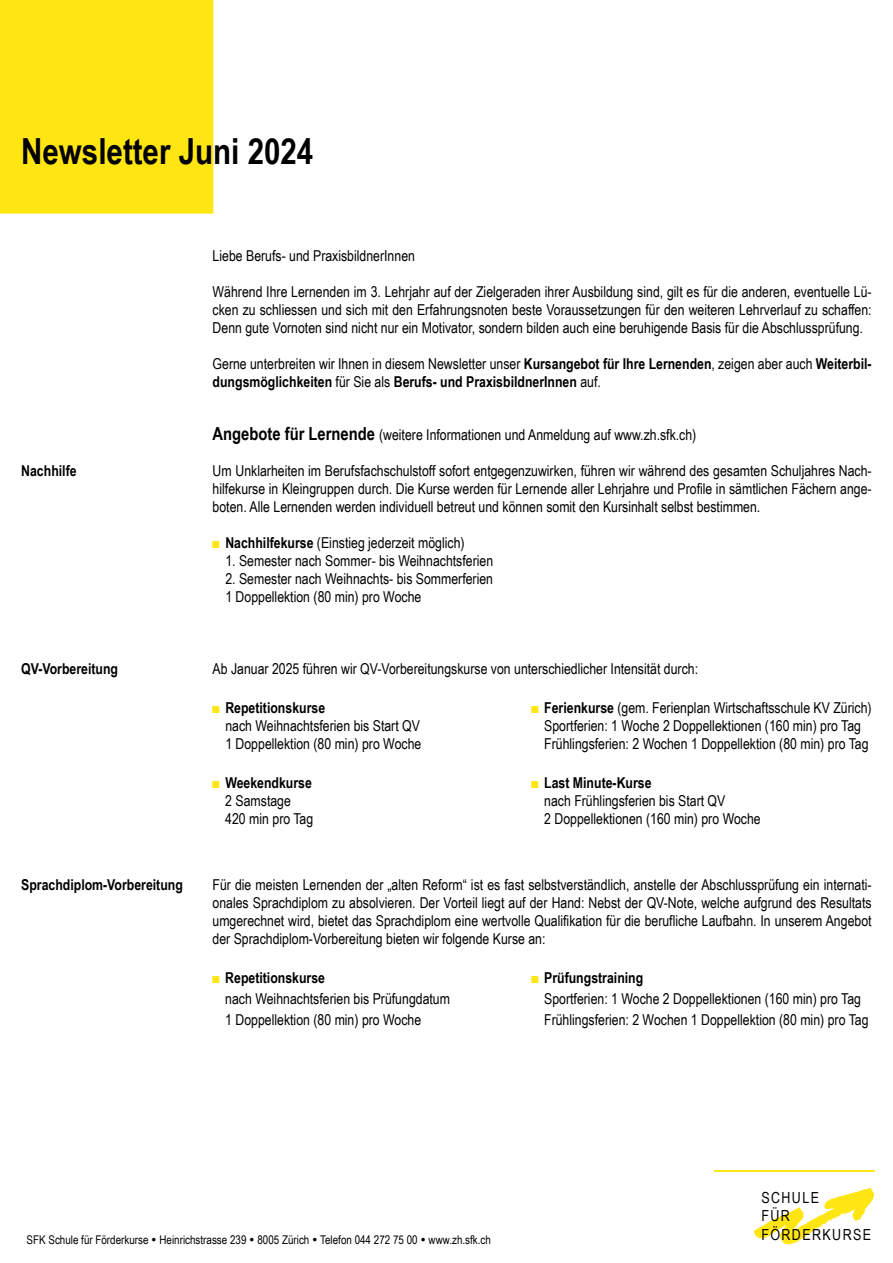
<style>
.page{position:relative;width:893px;height:1263px;background:#fff}
.page>*{position:absolute;margin:0;border:0;box-sizing:border-box;transform-origin:0 0}
.t1{font:700 36px "Arial Narrow";color:#000}
.t2{font:15.3px/18.5px "Arial Narrow";letter-spacing:.09em;color:#000}
.t3{font:15px/18px "Arial Narrow";color:#000;text-align:justify}
.t4{font:700 15px/18px "Arial Narrow";color:#000}
.t5{font:12px "Arial Narrow";color:#000}
.s1{font-weight:400}
.s2{font-weight:700;font-size:18px}
.s3{font-weight:700;font-style:italic;color:#ffe512}
.s4{font-weight:700}
.s5{font-weight:400;color:#ffe512}
.s6{color:#ffe512}
</style>
<div class="page">
<hr style="left:714px;top:1170px;width:160px;height:1px;background:#ffe512">
<svg style="left:754px;top:1188px;width:120px;height:56px"></svg>
<div style="left:0;top:0;width:213px;height:214px;background:#ffe512"></div>
<h1 class="t1" style="left:21px;top:124px;width:294px">Newsletter Juni 2024</h1>
<p class="t3" style="left:213px;top:246px;width:204px">Liebe Berufs- und PraxisbildnerInnen</p>
<p class="t3" style="left:213px;top:282px;width:661px">Während Ihre Lernenden im 3. Lehrjahr auf der Zielgeraden ihrer Ausbildung sind, gilt es für die anderen, eventuelle Lü&shy;cken zu schliessen und sich mit den Erfahrungsnoten beste Voraussetzungen für den weiteren Lehrverlauf zu schaffen:<br>Denn gute Vornoten sind nicht nur ein Motivator, sondern bilden auch eine beruhigende Basis für die Abschlussprüfung.</p>
<p class="t4" style="left:213px;top:353px;width:661px"><span class="s1">Gerne unterbreiten wir Ihnen in diesem Newsletter unser</span> Kursangebot für Ihre Lernenden<span class="s1">, zeigen aber auch</span> Weiterbil&shy;dungsmöglichkeiten <span class="s1">für Sie als</span> Berufs- und PraxisbildnerInnen <span class="s1">auf.</span></p>
<p class="t3" style="left:213px;top:426px;width:485px"><span class="s2">Angebote für Lernende</span> (weitere Informationen und Anmeldung auf www.zh.sfk.ch)</p>
<p class="t4" style="left:21px;top:461px;width:57px">Nachhilfe</p>
<p class="t3" style="left:213px;top:462px;width:661px">Um Unklarheiten im Berufsfachschulstoff sofort entgegenzuwirken, führen wir während des gesamten Schuljahres Nach&shy;hilfekurse in Kleingruppen durch. Die Kurse werden für Lernende aller Lehrjahre und Profile in sämtlichen Fächern ange&shy;boten. Alle Lernenden werden individuell betreut und können somit den Kursinhalt selbst bestimmen.</p>
<p class="t3" style="left:213px;top:534px;width:253px"><span class="s3">■</span> <span class="s4">Nachhilfekurse</span> (Einstieg jederzeit möglich)</p>
<p class="t3" style="left:225px;top:552px;width:269px">1. Semester nach Sommer- bis Weihnachtsferien</p>
<p class="t3" style="left:225px;top:570px;width:269px">2. Semester nach Weihnachts- bis Sommerferien<br>1 Doppellektion (80 min) pro Woche</p>
<p class="t4" style="left:21px;top:659px;width:98px">QV-Vorbereitung</p>
<p class="t3" style="left:213px;top:660px;width:487px">Ab Januar 2025 führen wir QV-Vorbereitungskurse von unterschiedlicher Intensität durch:</p>
<p class="t4" style="left:213px;top:698px;width:114px"><span class="s5">■</span> Repetitionskurse</p>
<p class="t3" style="left:531px;top:699px;width:342px"><span class="s6">■</span> <span class="s4">Ferienkurse</span> (gem. Ferienplan Wirtschaftsschule KV Zürich)</p>
<p class="t3" style="left:225px;top:717px;width:196px">nach Weihnachtsferien bis Start QV</p>
<p class="t3" style="left:544px;top:717px;width:318px">Sportferien: 1 Woche 2 Doppellektionen (160 min) pro Tag</p>
<p class="t3" style="left:225px;top:735px;width:198px">1 Doppellektion (80 min) pro Woche</p>
<p class="t3" style="left:544px;top:735px;width:326px">Frühlingsferien: 2 Wochen 1 Doppellektion (80 min) pro Tag</p>
<p class="t4" style="left:213px;top:773px;width:101px"><span class="s5">■</span> Weekendkurse</p>
<p class="t4" style="left:531px;top:773px;width:122px"><span class="s5">■</span> Last Minute-Kurse</p>
<p class="t3" style="left:225px;top:792px;width:67px">2 Samstage</p>
<p class="t3" style="left:544px;top:792px;width:183px">nach Frühlingsferien bis Start QV</p>
<p class="t3" style="left:225px;top:810px;width:89px">420 min pro Tag</p>
<p class="t3" style="left:544px;top:810px;width:218px">2 Doppellektionen (160 min) pro Woche</p>
<p class="t4" style="left:21px;top:875px;width:163px">Sprachdiplom-Vorbereitung</p>
<p class="t3" style="left:213px;top:876px;width:661px">Für die meisten Lernenden der „alten Reform“ ist es fast selbstverständlich, anstelle der Abschlussprüfung ein internati&shy;onales Sprachdiplom zu absolvieren. Der Vorteil liegt auf der Hand: Nebst der QV-Note, welche aufgrund des Resultats umgerechnet wird, bietet das Sprachdiplom eine wertvolle Qualifikation für die berufliche Laufbahn. In unserem Angebot der Sprachdiplom-Vorbereitung bieten wir folgende Kurse an:</p>
<p class="t4" style="left:213px;top:968px;width:114px"><span class="s5">■</span> Repetitionskurse</p>
<p class="t4" style="left:531px;top:968px;width:113px"><span class="s5">■</span> Prüfungstraining</p>
<p class="t3" style="left:225px;top:990px;width:226px">nach Weihnachtsferien bis Prüfungdatum</p>
<p class="t3" style="left:544px;top:990px;width:318px">Sportferien: 1 Woche 2 Doppellektionen (160 min) pro Tag</p>
<p class="t3" style="left:225px;top:1011px;width:198px">1 Doppellektion (80 min) pro Woche</p>
<p class="t3" style="left:544px;top:1011px;width:326px">Frühlingsferien: 2 Wochen 1 Doppellektion (80 min) pro Tag</p>
<p class="t5" style="left:27px;top:1231px;width:466px">SFK Schule für Förderkurse • Heinrichstrasse 239 • 8005 Zürich • Telefon 044 272 75 00 • www.zh.sfk.ch</p>
<p class="t2" style="left:761px;top:1187px;width:111px">SCHULE<br>FÜR<br>FÖRDERKURSE</p>
</div>
